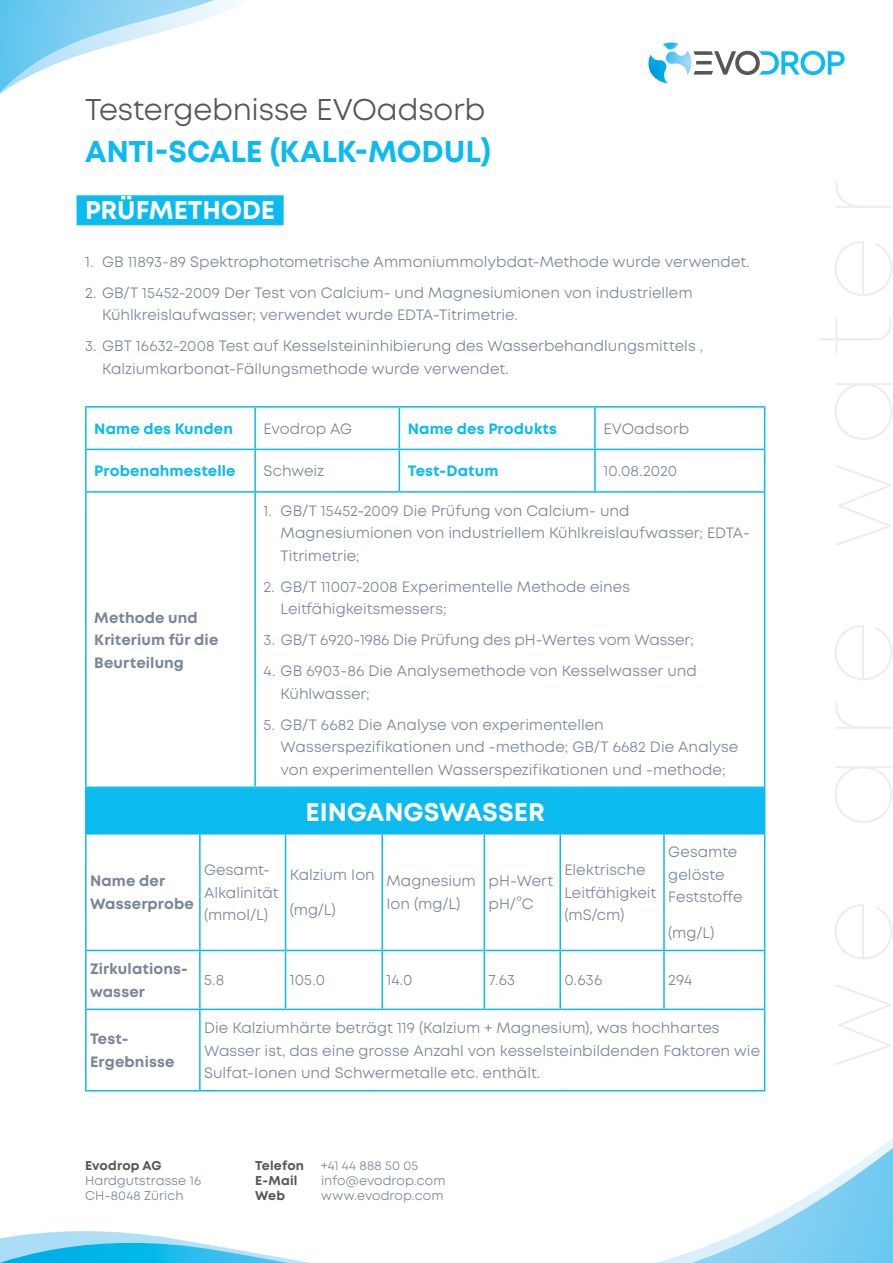
<style>
.page{position:relative;width:893px;height:1263px;background:#fff}
.page>*{position:absolute;margin:0;border:0;box-sizing:border-box;transform-origin:0 0}
.t1{font:30px "Mont";letter-spacing:-.01em;color:#575756}
.t2{font:700 30px "Mont";letter-spacing:-.01em;color:#0bbbef}
.t3{font:700 25.5px "Mont";letter-spacing:-.005em;color:#fff}
.t4{font:15px/22.5px "Mont";color:#798698}
.t5{font:700 15px/22.5px "Mont";letter-spacing:.01em;color:#798698}
.t6{font:700 15px "Mont";letter-spacing:.01em;color:#0bbbef}
.t7{font:12.75px/15.3px "Mont";letter-spacing:.01em;color:#798698}
.t8{font:700 12.75px "Mont";letter-spacing:.015em;color:#575757}
</style>
<div class="page">
<svg style="left:0;top:1138px;width:893px;height:125px"></svg>
<svg style="left:0;top:0;width:240px;height:94px"></svg>
<svg style="left:693px;top:51px;width:152px;height:24px"></svg>
<img style="left:663px;top:43px;width:15px;height:6px">
<img style="left:666px;top:51px;width:25px;height:24px">
<img style="left:648px;top:55px;width:20px;height:28px">
<div style="left:77px;top:195px;width:207px;height:30px;background:#0bbbef"></div>
<hr style="left:85px;top:406px;width:170px;height:2px;background:#0bbbef">
<hr style="left:85px;top:408px;width:2px;height:41px;background:#0bbbef">
<hr style="left:255px;top:406px;width:144px;height:2px;background:#0bbbef">
<hr style="left:254px;top:408px;width:2px;height:41px;background:#0bbbef">
<hr style="left:399px;top:406px;width:196px;height:2px;background:#0bbbef">
<hr style="left:399px;top:408px;width:1px;height:41px;background:#0bbbef">
<hr style="left:595px;top:406px;width:170px;height:2px;background:#0bbbef">
<hr style="left:594px;top:408px;width:2px;height:41px;background:#0bbbef">
<hr style="left:764px;top:408px;width:1px;height:41px;background:#0bbbef">
<hr style="left:85px;top:449px;width:170px;height:1px;background:#0bbbef">
<hr style="left:85px;top:450px;width:2px;height:41px;background:#0bbbef">
<hr style="left:255px;top:449px;width:144px;height:1px;background:#0bbbef">
<hr style="left:254px;top:450px;width:2px;height:41px;background:#0bbbef">
<hr style="left:399px;top:449px;width:196px;height:1px;background:#0bbbef">
<hr style="left:399px;top:450px;width:1px;height:41px;background:#0bbbef">
<hr style="left:595px;top:449px;width:170px;height:1px;background:#0bbbef">
<hr style="left:594px;top:450px;width:2px;height:41px;background:#0bbbef">
<hr style="left:764px;top:450px;width:1px;height:41px;background:#0bbbef">
<hr style="left:85px;top:491px;width:170px;height:2px;background:#0bbbef">
<hr style="left:85px;top:493px;width:2px;height:294px;background:#0bbbef">
<hr style="left:255px;top:491px;width:144px;height:2px;background:#0bbbef">
<hr style="left:254px;top:493px;width:2px;height:294px;background:#0bbbef">
<hr style="left:399px;top:491px;width:196px;height:2px;background:#0bbbef">
<hr style="left:595px;top:491px;width:170px;height:2px;background:#0bbbef">
<hr style="left:764px;top:493px;width:1px;height:294px;background:#0bbbef">
<hr style="left:85px;top:787px;width:170px;height:1px;background:#0bbbef">
<hr style="left:255px;top:787px;width:144px;height:1px;background:#0bbbef">
<hr style="left:399px;top:787px;width:196px;height:1px;background:#0bbbef">
<hr style="left:595px;top:787px;width:170px;height:1px;background:#0bbbef">
<div style="left:86px;top:789px;width:679px;height:45px;background:#0bbbef"></div>
<hr style="left:85px;top:788px;width:115px;height:2px;background:#0bbbef">
<hr style="left:85px;top:790px;width:2px;height:43px;background:#0bbbef">
<hr style="left:200px;top:788px;width:86px;height:2px;background:#0bbbef">
<hr style="left:286px;top:788px;width:96px;height:2px;background:#0bbbef">
<hr style="left:382px;top:788px;width:102px;height:2px;background:#0bbbef">
<hr style="left:484px;top:788px;width:76px;height:2px;background:#0bbbef">
<hr style="left:560px;top:788px;width:104px;height:2px;background:#0bbbef">
<hr style="left:664px;top:788px;width:101px;height:2px;background:#0bbbef">
<hr style="left:85px;top:833px;width:115px;height:1px;background:#0bbbef">
<hr style="left:85px;top:834px;width:2px;height:116px;background:#0bbbef">
<hr style="left:199px;top:834px;width:2px;height:116px;background:#0bbbef">
<hr style="left:285px;top:834px;width:1px;height:116px;background:#0bbbef">
<hr style="left:381px;top:834px;width:2px;height:116px;background:#0bbbef">
<hr style="left:484px;top:834px;width:1px;height:116px;background:#0bbbef">
<hr style="left:559px;top:834px;width:2px;height:116px;background:#0bbbef">
<hr style="left:663px;top:834px;width:2px;height:116px;background:#0bbbef">
<hr style="left:764px;top:834px;width:1px;height:116px;background:#0bbbef">
<hr style="left:85px;top:950px;width:115px;height:1px;background:#0bbbef">
<hr style="left:85px;top:951px;width:2px;height:57px;background:#0bbbef">
<hr style="left:200px;top:950px;width:86px;height:1px;background:#0bbbef">
<hr style="left:199px;top:951px;width:2px;height:57px;background:#0bbbef">
<hr style="left:286px;top:950px;width:96px;height:1px;background:#0bbbef">
<hr style="left:285px;top:951px;width:1px;height:57px;background:#0bbbef">
<hr style="left:382px;top:950px;width:102px;height:1px;background:#0bbbef">
<hr style="left:381px;top:951px;width:2px;height:57px;background:#0bbbef">
<hr style="left:484px;top:950px;width:76px;height:1px;background:#0bbbef">
<hr style="left:484px;top:951px;width:1px;height:57px;background:#0bbbef">
<hr style="left:560px;top:950px;width:104px;height:1px;background:#0bbbef">
<hr style="left:559px;top:951px;width:2px;height:57px;background:#0bbbef">
<hr style="left:664px;top:950px;width:101px;height:1px;background:#0bbbef">
<hr style="left:663px;top:951px;width:2px;height:57px;background:#0bbbef">
<hr style="left:764px;top:951px;width:1px;height:57px;background:#0bbbef">
<hr style="left:85px;top:1008px;width:115px;height:2px;background:#0bbbef">
<hr style="left:85px;top:1010px;width:2px;height:80px;background:#0bbbef">
<hr style="left:200px;top:1008px;width:86px;height:2px;background:#0bbbef">
<hr style="left:199px;top:1010px;width:2px;height:80px;background:#0bbbef">
<hr style="left:286px;top:1008px;width:96px;height:2px;background:#0bbbef">
<hr style="left:382px;top:1008px;width:102px;height:2px;background:#0bbbef">
<hr style="left:484px;top:1008px;width:76px;height:2px;background:#0bbbef">
<hr style="left:560px;top:1008px;width:104px;height:2px;background:#0bbbef">
<hr style="left:664px;top:1008px;width:101px;height:2px;background:#0bbbef">
<hr style="left:764px;top:1010px;width:1px;height:80px;background:#0bbbef">
<hr style="left:85px;top:1090px;width:115px;height:1px;background:#0bbbef">
<hr style="left:200px;top:1090px;width:86px;height:1px;background:#0bbbef">
<hr style="left:286px;top:1090px;width:96px;height:1px;background:#0bbbef">
<hr style="left:382px;top:1090px;width:102px;height:1px;background:#0bbbef">
<hr style="left:484px;top:1090px;width:76px;height:1px;background:#0bbbef">
<hr style="left:560px;top:1090px;width:104px;height:1px;background:#0bbbef">
<hr style="left:664px;top:1090px;width:101px;height:1px;background:#0bbbef">
<h1 class="t1" style="left:85px;top:90px;width:402px">Testergebnisse EVOadsorb</h1>
<h1 class="t2" style="left:85px;top:132px;width:408px">ANTI-SCALE (KALK-MODUL)</h1>
<h2 class="t3" style="left:85px;top:193px;width:192px">PRÜFMETHODE</h2>
<p class="t4" style="left:85px;top:250px;width:666px">1. GB 11893-89 Spektrophotometrische Ammoniummolybdat-Methode wurde verwendet.</p>
<p class="t4" style="left:102px;top:281px;width:592px;text-indent:-17px">2. GB/T 15452-2009 Der Test von Calcium- und Magnesiumionen von industriellem<br>Kühlkreislaufwasser; verwendet wurde EDTA-Titrimetrie.</p>
<p class="t4" style="left:102px;top:335px;width:603px;text-indent:-17px">3. GBT 16632-2008 Test auf Kesselsteininhibierung des Wasserbehandlungsmittels ,<br>Kalziumkarbonat-Fällungsmethode wurde verwendet.</p>
<p class="t6" style="left:94px;top:419px;width:140px">Name des Kunden</p>
<p class="t4" style="left:264px;top:417px;width:90px">Evodrop AG</p>
<p class="t6" style="left:408px;top:419px;width:151px">Name des Produkts</p>
<p class="t4" style="left:603px;top:417px;width:87px">EVOadsorb</p>
<p class="t6" style="left:94px;top:461px;width:143px">Probenahmestelle</p>
<p class="t4" style="left:264px;top:460px;width:62px">Schweiz</p>
<p class="t6" style="left:408px;top:461px;width:92px">Test-Datum</p>
<p class="t4" style="left:603px;top:460px;width:75px">10.08.2020</p>
<p class="t5" style="left:94px;top:606px;width:126px">Methode und<br>Kriterium für die<br>Beurteilung</p>
<p class="t4" style="left:281px;top:499px;width:471px;text-indent:-17px">1. GB/T 15452-2009 Die Prüfung von Calcium- und<br>Magnesiumionen von industriellem Kühlkreislaufwasser; EDTA-<br>Titrimetrie;</p>
<p class="t4" style="left:281px;top:575px;width:351px;text-indent:-17px">2. GB/T 11007-2008 Experimentelle Methode eines<br>Leitfähigkeitsmessers;</p>
<p class="t4" style="left:264px;top:629px;width:431px">3. GB/T 6920-1986 Die Prüfung des pH-Wertes vom Wasser;</p>
<p class="t4" style="left:281px;top:660px;width:418px;text-indent:-17px">4. GB 6903-86 Die Analysemethode von Kesselwasser und<br>Kühlwasser;</p>
<p class="t4" style="left:281px;top:713px;width:459px;text-indent:-17px">5. GB/T 6682 Die Analyse von experimentellen<br>Wasserspezifikationen und -methode; GB/T 6682 Die Analyse von experimentellen Wasserspezifikationen und -methode;</p>
<h2 class="t3" style="left:305px;top:795px;width:241px">EINGANGSWASSER</h2>
<p class="t5" style="left:90px;top:870px;width:105px">Name der<br>Wasserprobe</p>
<p class="t4" style="left:204px;top:859px;width:76px">Gesamt-<br>Alkalinität (mmol/L)</p>
<p class="t4" style="left:290px;top:863px;width:87px">Kalzium Ion</p>
<p class="t4" style="left:290px;top:899px;width:48px">(mg/L)</p>
<p class="t4" style="left:387px;top:870px;width:91px">Magnesium<br>Ion (mg/L)</p>
<p class="t4" style="left:489px;top:870px;width:66px">pH-Wert pH/°C</p>
<p class="t4" style="left:564px;top:859px;width:93px">Elektrische<br>Leitfähigkeit (mS/cm)</p>
<p class="t4" style="left:668px;top:841px;width:76px">Gesamte gelöste<br>Feststoffe</p>
<p class="t4" style="left:668px;top:921px;width:48px">(mg/L)</p>
<p class="t5" style="left:90px;top:958px;width:99px">Zirkulations&shy;wasser</p>
<p class="t5" style="left:90px;top:1028px;width:86px">Test-<br>Ergebnisse</p>
<p class="t4" style="left:204px;top:969px;width:22px">5.8</p>
<p class="t4" style="left:290px;top:969px;width:37px">105.0</p>
<p class="t4" style="left:387px;top:969px;width:27px">14.0</p>
<p class="t4" style="left:489px;top:969px;width:28px">7.63</p>
<p class="t4" style="left:564px;top:969px;width:39px">0.636</p>
<p class="t4" style="left:668px;top:969px;width:25px">294</p>
<p class="t4" style="left:204px;top:1016px;width:557px">Die Kalziumhärte beträgt 119 (Kalzium + Magnesium), was hochhartes<br>Wasser ist, das eine grosse Anzahl von kesselsteinbildenden Faktoren wie<br>Sulfat-Ionen und Schwermetalle etc. enthält.</p>
<p class="t8" style="left:85px;top:1157px;width:78px">Evodrop AG</p>
<p class="t7" style="left:85px;top:1173px;width:117px">Hardgutstrasse 16<br>CH-8048 Zürich</p>
<p class="t8" style="left:255px;top:1157px;width:50px">Telefon</p>
<p class="t7" style="left:321px;top:1158px;width:98px">+41 44 888 50 05</p>
<p class="t8" style="left:255px;top:1172px;width:44px">E-Mail</p>
<p class="t7" style="left:321px;top:1173px;width:126px">info@evodrop.com</p>
<p class="t8" style="left:255px;top:1187px;width:31px">Web</p>
<p class="t7" style="left:321px;top:1188px;width:124px">www.evodrop.com</p>
</div>
